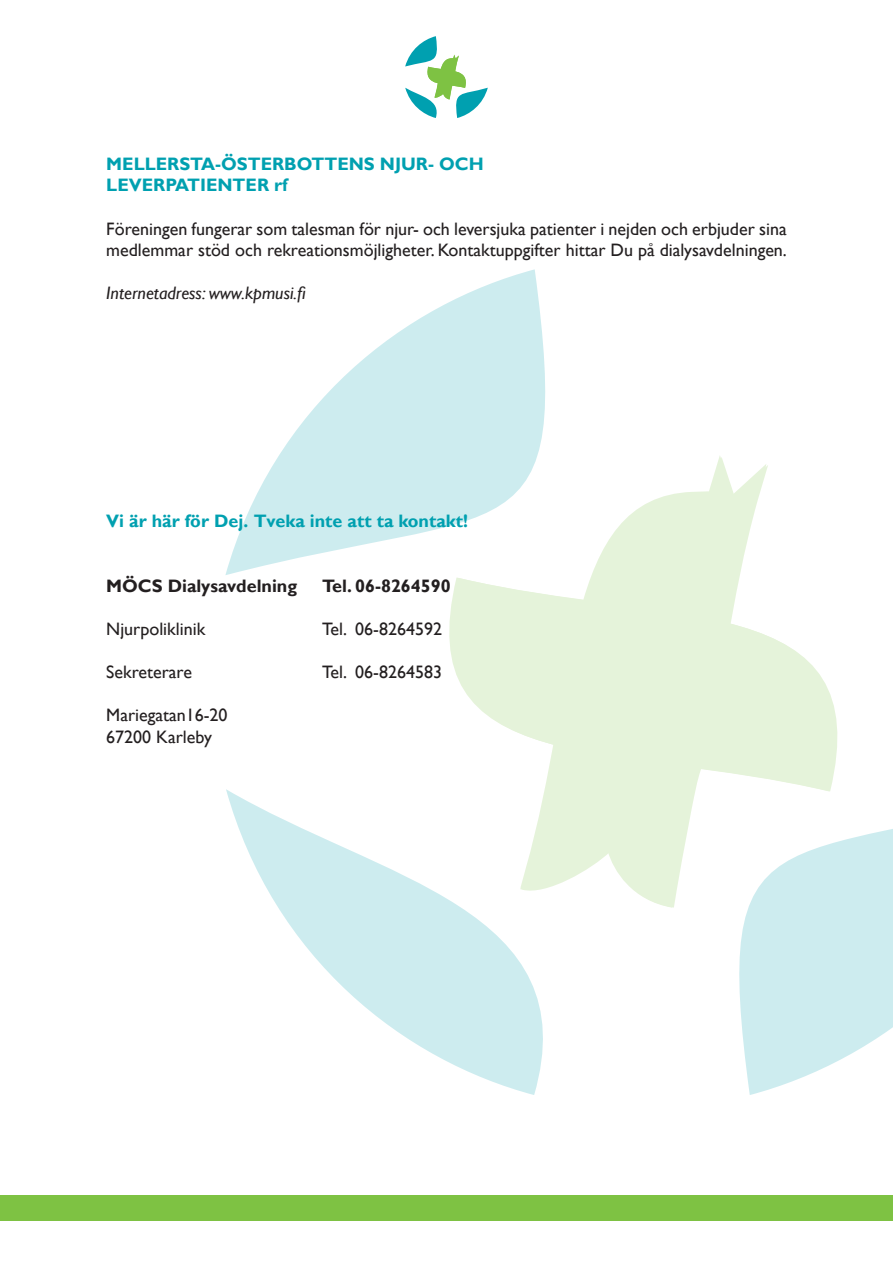
<style>
.page{position:relative;width:893px;height:1263px;background:#fff}
.page>*{position:absolute;margin:0;border:0;box-sizing:border-box;transform-origin:0 0}
.t1{font:18px/21.6px "Gill Sans";color:#231f20}
.t2{font:700 18px/21.6px "Gill Sans";color:#00a0b0}
.t3{font:700 18px "Gill Sans";color:#231f20}
.t4{font:italic 18px "Gill Sans";color:#231f20}
</style>
<div class="page">
<div style="left:0;top:1195px;width:893px;height:25px;background:#7ec243"></div>
<svg style="left:405px;top:36px;width:83px;height:82px"></svg>
<svg style="left:588px;top:456px;width:179px;height:452px;fill:#e5f3da"></svg>
<svg style="left:449px;top:577px;width:389px;height:214px;fill:#e5f3da"></svg>
<svg style="left:710px;top:789px;width:183px;height:306px;fill:#cdecef"></svg>
<svg style="left:226px;top:789px;width:362px;height:306px"></svg>
<svg style="left:225px;top:269px;width:321px;height:306px;fill:#cdecef"></svg>
<p class="t2" style="left:106px;top:153px;width:379px">MELLERSTA-ÖSTERBOTTENS NJUR- OCH<br>LEVERPATIENTER rf</p>
<p class="t1" style="left:106px;top:218px;width:682px">Föreningen fungerar som talesman för njur- och leversjuka patienter i nejden och erbjuder sina medlemmar stöd och rekreationsmöjligheter. Kontaktuppgifter hittar Du på dialysavdelningen.</p>
<p class="t4" style="left:106px;top:283px;width:201px">Internetadress: www.kpmusi.fi</p>
<p class="t2" style="left:106px;top:511px;width:363px">Vi är här för Dej. Tveka inte att ta kontakt!</p>
<p class="t3" style="left:106px;top:575px;width:192px">MÖCS Dialysavdelning</p>
<p class="t3" style="left:322px;top:575px;width:130px">Tel. 06-8264590</p>
<p class="t1" style="left:106px;top:618px;width:101px">Njurpoliklinik</p>
<p class="t1" style="left:322px;top:618px;width:121px">Tel. 06-8264592</p>
<p class="t1" style="left:106px;top:662px;width:87px">Sekreterare</p>
<p class="t1" style="left:322px;top:662px;width:121px">Tel. 06-8264583</p>
<p class="t1" style="left:106px;top:705px;width:123px">Mariegatan16-20</p>
<p class="t1" style="left:106px;top:726px;width:107px">67200 Karleby</p>
</div>
